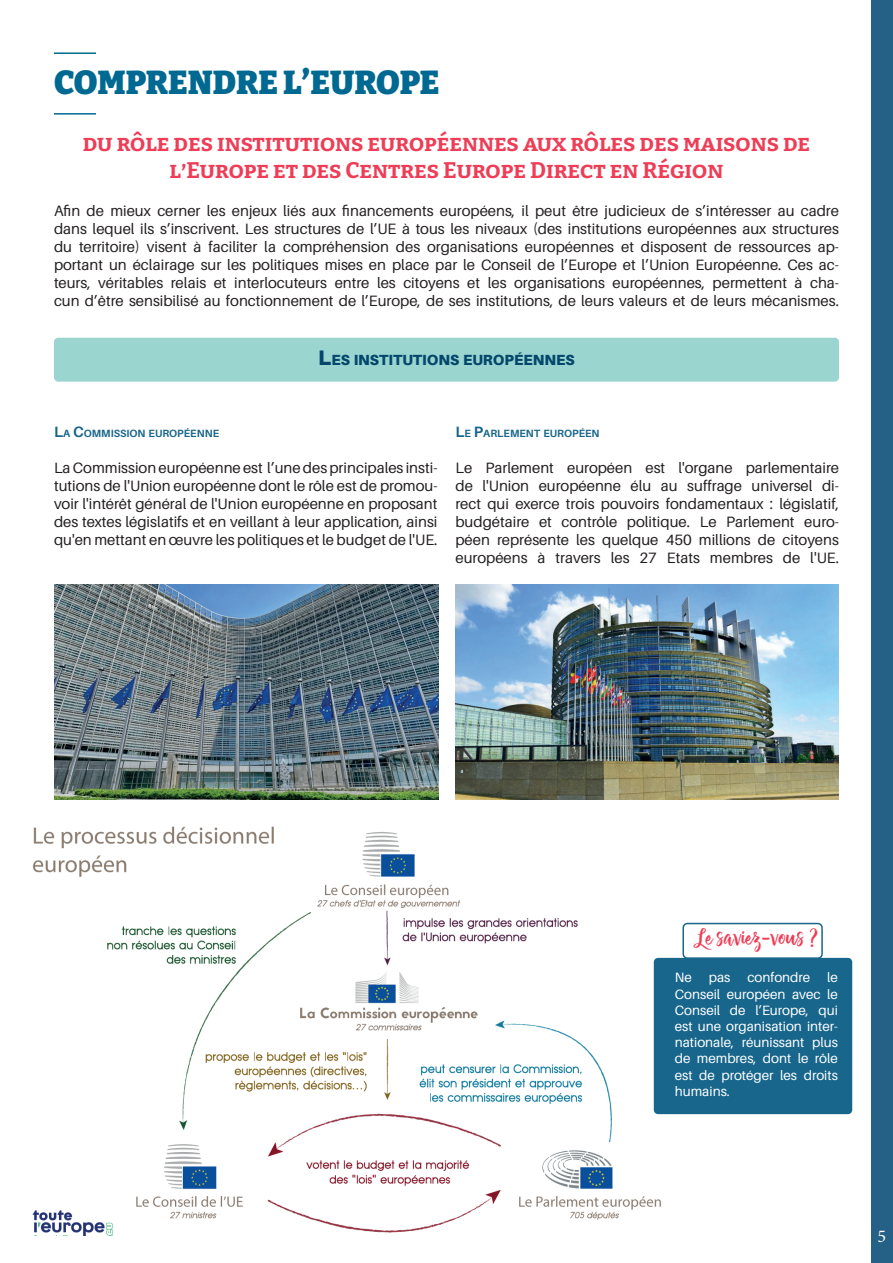
<style>
.page{position:relative;width:893px;height:1263px;background:#fff}
.page>*{position:absolute;margin:0;border:0;box-sizing:border-box;transform-origin:0 0}
.t1{font:900 33px "Bitter";color:#006991}
.t2{font:25.5px "Chamelia Script";color:#ee3d56}
.t3{font:700 22.5px/27px "Bitter";letter-spacing:.055em;color:#ee3d56;text-align:center}
.t4{font:18px "Minion Pro";color:#fff}
.t5{font:15px/18px "Aileron";color:#231f20;text-align:justify}
.t6{font:900 14.7px "Aileron";color:#05476c}
.t7{font:13.5px/16.2px "Aileron";color:#fff;text-align:justify}
.t8{font:700 10.5px "Aileron";color:#18668b}
.s1{font-size:21px}
.s2{font-size:15px}
</style>
<div class="page">
<hr style="left:54px;top:52px;width:42px;height:2px;background:#006991">
<hr style="left:54px;top:113px;width:42px;height:2px;background:#006991">
<div style="left:54px;top:338px;width:785px;height:44px;background:#9ad5cf;border-radius:4px"></div>
<img style="left:32px;top:826px;width:672px;height:410px">
<img style="left:54px;top:585px;width:384px;height:214px">
<img style="left:455px;top:585px;width:384px;height:214px">
<div style="left:871px;top:0;width:22px;height:1263px;background:#256187"></div>
<div style="left:654px;top:958px;width:198px;height:156px;background:#18668b;border-radius:4px"></div>
<div style="left:682px;top:923px;width:141px;height:36px;border:2px solid #18668b;border-radius:4px"></div>
<h1 class="t1" style="left:54px;top:61px;width:387px">COMPRENDRE L’EUROPE</h1>
<h3 class="t3" style="left:83px;top:129px;width:729px">du rôle des institutions européennes aux rôles des maisons de l’Europe et des Centres Europe Direct en Région</h3>
<p class="t5" style="left:54px;top:202px;width:786px">Afin de mieux cerner les enjeux liés aux financements européens, il peut être judicieux de s’intéresser au cadre dans lequel ils s’inscrivent. Les structures de l’UE à tous les niveaux (des institutions européennes aux structures du territoire) visent à faciliter la compréhension des organisations européennes et disposent de ressources ap&shy;portant un éclairage sur les politiques mises en place par le Conseil de l’Europe et l’Union Européenne. Ces ac&shy;teurs, véritables relais et interlocuteurs entre les citoyens et les organisations européennes, permettent à cha&shy;cun d’être sensibilisé au fonctionnement de l’Europe, de ses institutions, de leurs valeurs et de leurs mécanismes.</p>
<p class="t6" style="left:318px;top:351px;width:248px"><span class="s1">L</span>ES INSTITUTIONS EUROPÉENNES</p>
<p class="t8" style="left:54px;top:427px;width:167px"><span class="s2">L</span>A <span class="s2">C</span>OMMISSION EUROPÉENNE</p>
<p class="t5" style="left:54px;top:459px;width:385px">La Commission européenne est l’une des principales insti&shy;tutions de l'Union européenne dont le rôle est de promou&shy;voir l'intérêt général de l'Union européenne en proposant des textes législatifs et en veillant à leur application, ainsi qu'en mettant en œuvre les politiques et le budget de l'UE.</p>
<p class="t8" style="left:455px;top:427px;width:146px"><span class="s2">L</span>E <span class="s2">P</span>ARLEMENT EUROPÉEN</p>
<p class="t5" style="left:455px;top:459px;width:385px">Le Parlement européen est l'organe parlementaire de l'Union européenne élu au suffrage universel di&shy;rect qui exerce trois pouvoirs fondamentaux : législatif, budgétaire et contrôle politique. Le Parlement euro&shy;péen représente les quelque 450 millions de citoyens européens à travers les 27 Etats membres de l'UE.</p>
<h2 class="t2" style="left:696px;top:922px;width:123px">Le saviez-vous ?</h2>
<p class="t7" style="left:675px;top:970px;width:19px">Ne</p>
<p class="t7" style="left:709px;top:970px;width:23px">pas</p>
<p class="t7" style="left:747px;top:970px;width:64px">confondre</p>
<p class="t7" style="left:675px;top:970px;width:165px;text-indent:152px">le Conseil européen avec le Conseil de l’Europe, qui est une organisation inter&shy;nationale, réunissant plus de membres, dont le rôle est de protéger les droits humains.</p>
<p class="t4" style="left:877px;top:1224px;width:10px">5</p>
</div>
